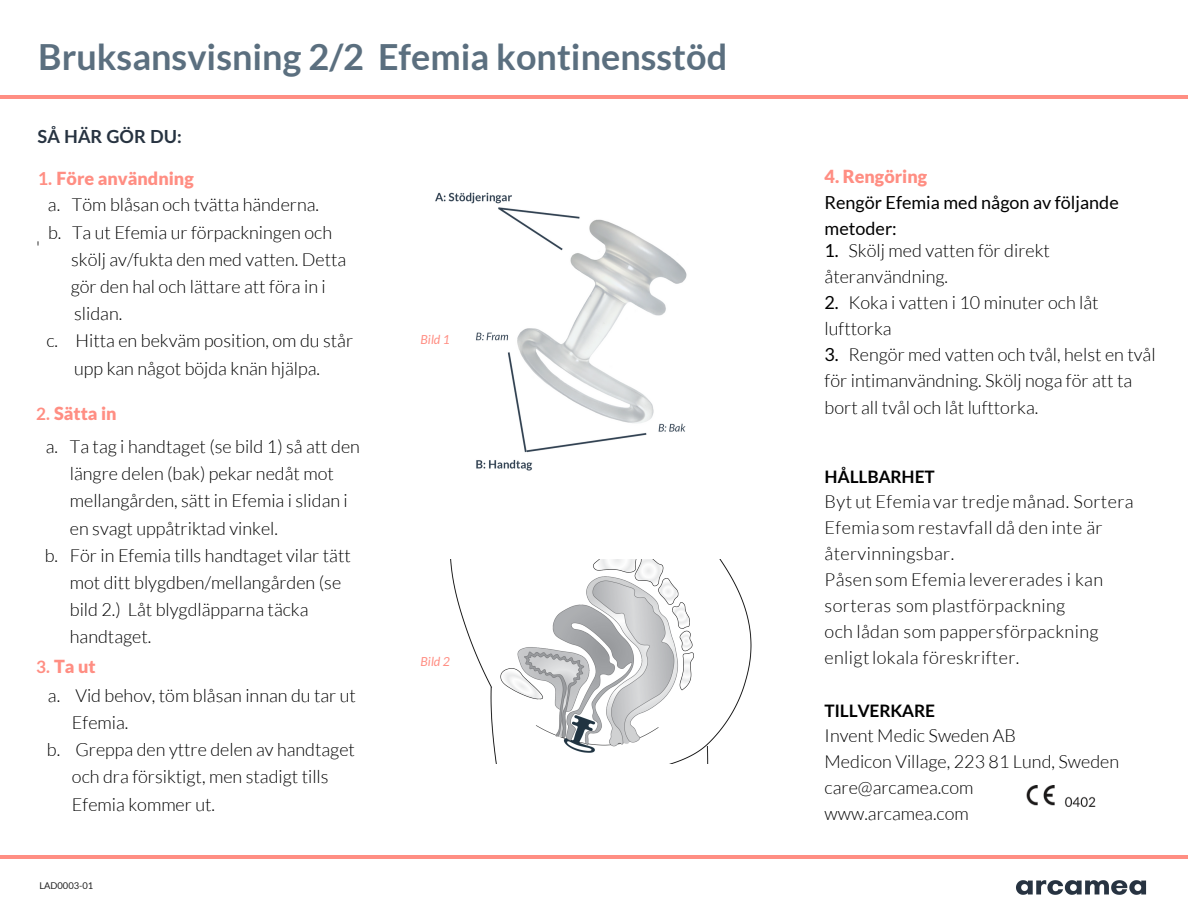
<style>
.page{position:relative;width:1188px;height:918px;background:#fff}
.page>*{position:absolute;margin:0;border:0;box-sizing:border-box;transform-origin:0 0}
.t1{font:700 36px "Lato";color:#5b6f7f}
.t2{font:300 18px/26.1px "Lato";color:#000}
.t3{font:300 18px/26px "Lato";letter-spacing:.02em;color:#000}
.t4{font:18px/25.7px "Lato";color:#000}
.t5{font:900 18px "Lato";color:#ff8e83}
.t6{font:700 18px "Lato";color:#273341}
.t7{font:700 17.1px "Lato";color:#000}
.t8{font:italic 12.45px "Lato";color:#ff8e83}
.t9{font:9.3px "Lato";color:#222}
.s1{font-weight:700;color:#ff8e83}
.s2{font-weight:900;color:#ff8e83}
.s3{font-weight:700;font-size:17.1px;color:#ff8e83}
.s4{font-weight:700;font-size:17.1px}
.s5{font-weight:400}
</style>
<div class="page">
<img style="left:435px;top:192px;width:252px;height:279px">
<img style="left:1016px;top:880px;width:131px;height:15px">
<img style="left:450px;top:559px;width:302px;height:205px">
<img style="left:1026px;top:785px;width:70px;height:22px">
<hr style="left:0;top:96px;width:1188px;height:3px;background:#ff8e83">
<hr style="left:0;top:855px;width:1188px;height:3px;background:#ff8e83">
<h1 class="t1" style="left:38px;top:36px;width:690px">Bruksansvisning 2/2 Efemia kontinensstöd</h1>
<p class="t6" style="left:38px;top:125px;width:146px">SÅ HÄR GÖR DU:</p>
<p class="t2" style="left:48px;top:165px;width:273px;line-height:26.5px;text-indent:-10px"><span class="s1">1.</span> <span class="s2">Före användning<br></span>a. Töm blåsan och tvätta händerna.</p>
<p class="t2" style="left:36px;top:234px;width:5px">'</p>
<p class="t2" style="left:48px;top:219px;width:286px">b. Ta ut Efemia ur förpackningen och</p>
<p class="t2" style="left:71px;top:246px;width:277px">skölj av/fukta den med vatten. Detta</p>
<p class="t2" style="left:71px;top:274px;width:257px">gör den hal och lättare att föra in i</p>
<p class="t2" style="left:74px;top:301px;width:50px">slidan.</p>
<p class="t2" style="left:46px;top:328px;width:308px">c. Hitta en bekväm position, om du står</p>
<p class="t2" style="left:74px;top:355px;width:247px">upp kan något böjda knän hjälpa.</p>
<p class="t2" style="left:46px;top:397px;width:316px;line-height:33px;text-indent:-10px"><span class="s3">2.</span> <span class="s2">Sätta in<br></span>a. Ta tag i handtaget (se bild 1) så att den</p>
<p class="t2" style="left:70px;top:461px;width:265px">längre delen (bak) pekar nedåt mot</p>
<p class="t2" style="left:70px;top:488px;width:280px">mellangården, sätt in Efemia i slidan i</p>
<p class="t2" style="left:70px;top:515px;width:210px">en svagt uppåtriktad vinkel.</p>
<p class="t2" style="left:45px;top:542px;width:308px">b. För in Efemia tills handtaget vilar tätt</p>
<p class="t2" style="left:70px;top:570px;width:273px">mot ditt blygdben/mellangården (se</p>
<p class="t2" style="left:70px;top:597px;width:240px">bild 2.) Låt blygdläpparna täcka</p>
<p class="t2" style="left:70px;top:624px;width:83px">handtaget.</p>
<p class="t5" style="left:36px;top:656px;width:61px"><span class="s4">3.</span> Ta ut</p>
<p class="t2" style="left:48px;top:682px;width:310px">a. Vid behov, töm blåsan innan du tar ut</p>
<p class="t2" style="left:72px;top:709px;width:58px">Efemia.</p>
<p class="t2" style="left:47px;top:737px;width:310px">b. Greppa den yttre delen av handtaget</p>
<p class="t2" style="left:72px;top:764px;width:258px">och dra försiktigt, men stadigt tills</p>
<p class="t2" style="left:72px;top:791px;width:145px">Efemia kommer ut.</p>
<p class="t9" style="left:39px;top:881px;width:55px">LAD0003-01</p>
<p class="t8" style="left:421px;top:332px;width:31px">Bild 1</p>
<p class="t8" style="left:421px;top:654px;width:31px">Bild 2</p>
<p class="t5" style="left:825px;top:166px;width:104px">4. Rengöring</p>
<p class="t4" style="left:825px;top:189px;width:296px">Rengör Efemia med någon av följande metoder:</p>
<p class="t2" style="left:824px;top:238px;width:227px"><span class="s5">1.</span> Skölj med vatten för direkt återanvändning.</p>
<p class="t2" style="left:824px;top:290px;width:276px"><span class="s5">2.</span> Koka i vatten i 10 minuter och låt lufttorka</p>
<p class="t2" style="left:824px;top:342px;width:333px"><span class="s5">3.</span> Rengör med vatten och tvål, helst en tvål för intimanvändning. Skölj noga för att ta bort all tvål och låt lufttorka.</p>
<p class="t7" style="left:825px;top:466px;width:112px">HÅLLBARHET</p>
<p class="t3" style="left:825px;top:488px;width:311px">Byt ut Efemia var tredje månad. Sortera<br>Efemia som restavfall då den inte är återvinningsbar.<br>Påsen som Efemia levererades i kan sorteras som plastförpackning<br>och lådan som pappersförpackning enligt lokala föreskrifter.</p>
<p class="t7" style="left:825px;top:700px;width:112px">TILLVERKARE</p>
<p class="t2" style="left:825px;top:722px;width:296px">Invent Medic Sweden AB<br>Medicon Village, 223 81 Lund, Sweden care@arcamea.com www.arcamea.com</p>
</div>
